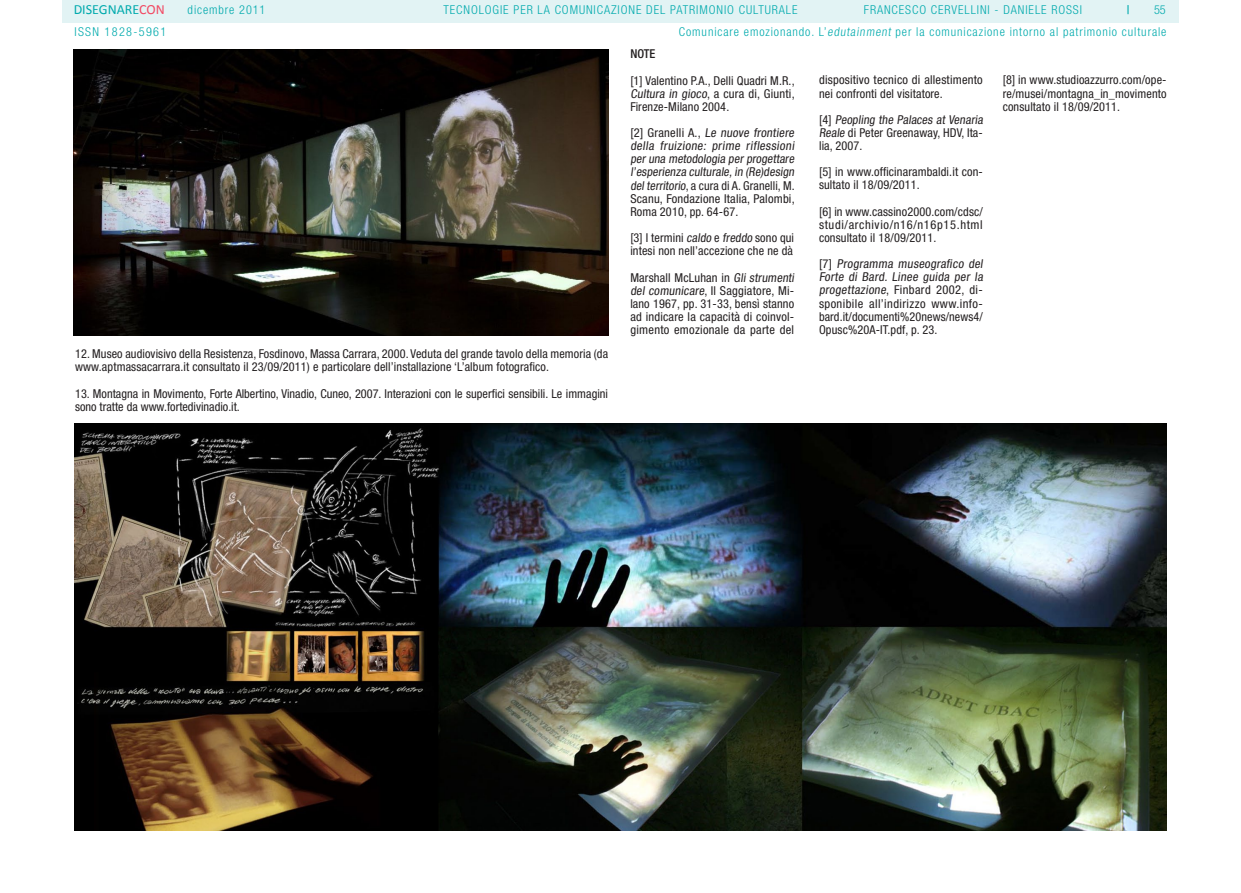
<style>
.page{position:relative;width:1241px;height:893px;background:#fff}
.page>*{position:absolute;margin:0;border:0;box-sizing:border-box;transform-origin:0 0}
.t1{font:14px "Calibri";color:#00aaad}
.Note_TESTO_BASE{font:condensed 12.25px/13.1px "Helvetica Neue LT Std";letter-spacing:.01em;color:#231f20}
.t2{font:300 condensed 12.25px "Helvetica Neue LT Std";letter-spacing:.075em;color:#00aaad}
.t3{font:300 condensed 12.25px "Helvetica Neue LT Std";letter-spacing:.11em;color:#00aaad}
.Note_Titolo{font:500 condensed 12.25px "Helvetica Neue LT Std";color:#231f20}
.t4{font:500 condensed 12.25px "Helvetica Neue LT Std";color:#00aaad}
.s1{color:#f24862}
</style>
<div class="page">
<div style="left:62px;top:0;width:1116px;height:23px;background:#e2f3f4"></div>
<img style="left:75px;top:423px;width:1091px;height:408px">
<img style="left:74px;top:50px;width:534px;height:285px">
<p class="t1" style="left:74px;top:1px;width:93px">DISEGNARE<span class="s1">CON</span></p>
<p class="t2" style="left:863px;top:3px;width:220px">FRANCESCO CERVELLINI - DANIELE ROSSI</p>
<p class="t4" style="left:1126px;top:3px;width:4px">|</p>
<p class="t2" style="left:678px;top:24px;width:489px">Comunicare emozionando. L’edutainment per la comunicazione intorno al patrimonio culturale</p>
<p class="t2" style="left:443px;top:3px;width:355px">TECNOLOGIE PER LA COMUNICAZIONE DEL PATRIMONIO CULTURALE</p>
<p class="t2" style="left:1153px;top:3px;width:13px">55</p>
<p class="t2" style="left:188px;top:3px;width:79px">dicembre 2011</p>
<p class="t3" style="left:74px;top:24px;width:93px">ISSN 1828-5961</p>
<p class="Note_TESTO_BASE" style="left:75px;top:347px;width:534px">12. Museo audiovisivo della Resistenza, Fosdinovo, Massa Carrara, 2000. Veduta del grande tavolo della memoria (da www.aptmassacarrara.it consultato il 23/09/2011) e particolare dell’installazione ‘L’album fotografico.</p>
<p class="Note_TESTO_BASE" style="left:75px;top:387px;width:534px">13. Montagna in Movimento, Forte Albertino, Vinadio, Cuneo, 2007. Interazioni con le superfici sensibili. Le immagini sono tratte da www.fortedivinadio.it.</p>
<p class="Note_Titolo" style="left:630px;top:47px;width:27px">NOTE</p>
<p class="Note_TESTO_BASE" style="left:630px;top:74px;width:166px;text-align:justify">[1] Valentino P.A., Delli Quadri M.R., Cultura in gioco, a c u ra d i , G i u nti , Firenze-Milano 2004.</p>
<p class="Note_TESTO_BASE" style="left:630px;top:126px;width:167px">[2] G ra n e l l i A . , Le nuove frontiere della fruizione: prime riflessioni per una metodologia per progettare l’esperienza culturale,in (Re)design delterritorio, a cura di A. Granelli, M.<br>Scanu, Fondazione Italia, Palombi, Roma 2010, pp. 64-67.</p>
<p class="Note_TESTO_BASE" style="left:630px;top:231px;width:165px">[3] I termini caldo e freddo sono qui intesi non nell’accezione che ne dà</p>
<p class="Note_TESTO_BASE" style="left:630px;top:271px;width:167px">Marshall McLuhan in Gli strumenti del comunicare, Il Saggiatore, Mi&shy;lano 1967, pp. 31-33, bensì stanno ad indicare la capacità di coinvol&shy;gimento emozionale da parte del</p>
<p class="Note_TESTO_BASE" style="left:819px;top:73px;width:165px">dispositivo tecnico di allestimento nei confronti del visitatore.</p>
<p class="Note_TESTO_BASE" style="left:819px;top:113px;width:167px">[ 4 ] Peopling the Palaces at Venaria<br>Reale di Peter Greenaway, HDV, Ita&shy;lia, 2007.</p>
<p class="Note_TESTO_BASE" style="left:819px;top:165px;width:165px">[5] in www.officinarambaldi.it con&shy;sultato il 18/09/2011.</p>
<p class="Note_TESTO_BASE" style="left:819px;top:205px;width:165px;text-align:justify">[6] in www.cassino2000.com/cdsc/ studi/archivio/n16/n16p15.html consultato il 18/09/2011.</p>
<p class="Note_TESTO_BASE" style="left:819px;top:257px;width:167px">[ 7 ] Programma museografico del<br>Forte di Bard. Linee guida per la progettazione, Fi n b a rd 2 0 0 2 , d i&shy;sponibile all’indirizzo www.info&shy;bard.it/documenti%20news/news4/<br>Opusc%20A-IT.pdf, p. 23.</p>
<p class="Note_TESTO_BASE" style="left:1002px;top:73px;width:165px;text-align:justify">[8] in www.studioazzurro.com/ope&shy;re/musei/montagna_in_movimento consultato il 18/09/2011.</p>
</div>
